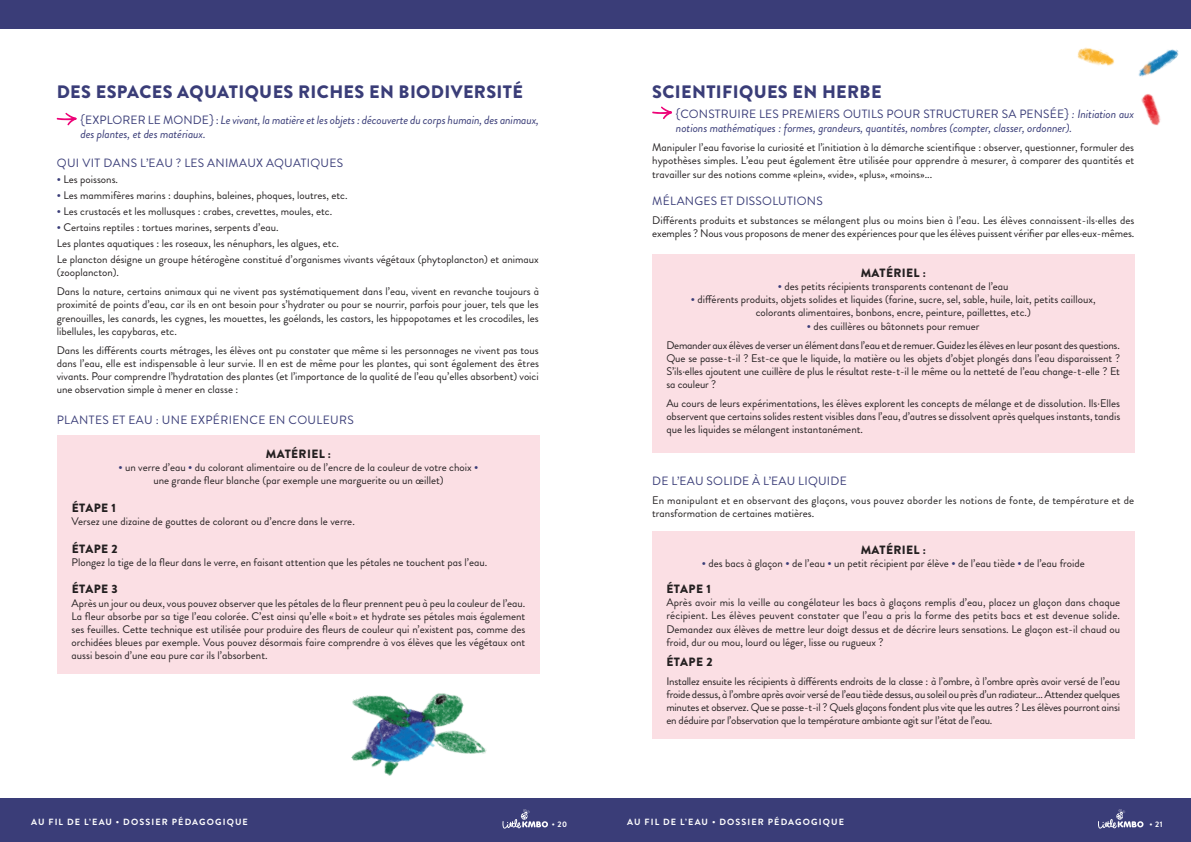
<style>
.page{position:relative;width:1191px;height:842px;background:#fff}
.page>*{position:absolute;margin:0;border:0;box-sizing:border-box;transform-origin:0 0}
.t1{font:900 18px "Brandon Grotesque";letter-spacing:.02em;color:#3a3d78}
.t2{font:italic 12px/14.4px "Brandon Grotesque";letter-spacing:-.01em;color:#3a3d78}
.t3{font:12px "Brandon Grotesque";letter-spacing:.02em;color:#3a3d78}
.t4{font:900 12px "Brandon Grotesque";letter-spacing:.03em;color:#231f20}
.t5{font:11px/13.2px "Brandon Grotesque";color:#231f20;text-align:justify}
.t6{font:11px/18.9px "Brandon Grotesque";letter-spacing:-.02em;color:#231f20;text-align:center}
.t7{font:11px/13.2px "Brandon Grotesque";letter-spacing:.02em;color:#231f20}
.t8{font:700 9px "Brandon Grotesque";letter-spacing:.125em;color:#fff}
.t9{font:700 8px "Brandon Grotesque";color:#fff}
.s1{font-style:normal}
.s2{font-weight:700;color:#3a3d78}
</style>
<div class="page">
<div style="left:0;top:798px;width:1191px;height:44px;background:#3a3d78"></div>
<svg style="left:502px;top:809px;width:46px;height:19px"></svg>
<div style="left:0;top:0;width:1191px;height:28px;background:#3a3d78"></div>
<svg style="left:1098px;top:809px;width:45px;height:19px"></svg>
<svg style="left:56px;top:112px;width:21px;height:14px"></svg>
<svg style="left:652px;top:106px;width:20px;height:13px"></svg>
<img style="left:1141px;top:94px;width:20px;height:32px">
<img style="left:1077px;top:47px;width:37px;height:19px">
<img style="left:1138px;top:49px;width:41px;height:28px">
<img style="left:336px;top:673px;width:151px;height:103px">
<div style="left:57px;top:435px;width:482px;height:238px;background:#fbdfe4"></div>
<div style="left:652px;top:531px;width:482px;height:207px;background:#fbdfe4"></div>
<div style="left:652px;top:254px;width:482px;height:199px;background:#fbdfe4"></div>
<h1 class="t1" style="left:57px;top:79px;width:468px">DES ESPACES AQUATIQUES RICHES EN BIODIVERSITÉ</h1>
<p class="t2" style="left:80px;top:112px;width:460px"><span class="s1">{EXPLORER LE MONDE} :</span> Le vivant, la matière et les objets : découverte du corps humain, des animaux, des plantes, et des matériaux.</p>
<p class="t3" style="left:57px;top:154px;width:288px">QUI VIT DANS L’EAU ? LES ANIMAUX AQUATIQUES</p>
<p class="t5" style="left:57px;top:173px;width:63px"><span class="s2">•</span> Les poissons.</p>
<p class="t5" style="left:57px;top:189px;width:292px"><span class="s2">•</span> Les mammifères marins : dauphins, baleines, phoques, loutres, etc.</p>
<p class="t5" style="left:57px;top:205px;width:277px"><span class="s2">•</span> Les crustacés et les mollusques : crabes, crevettes, moules, etc.</p>
<p class="t5" style="left:57px;top:219px;width:483px;line-height:16px;text-align:left"><span class="s2">•</span> Certains reptiles : tortues marines, serpents d’eau.<br>Les plantes aquatiques : les roseaux, les nénuphars, les algues, etc.<br>Le plancton désigne un groupe hétérogène constitué d’organismes vivants végétaux (phytoplancton) et animaux</p>
<p class="t5" style="left:57px;top:263px;width:484px;line-height:18.9px">(zooplancton).<br>Dans la nature, certains animaux qui ne vivent pas systématiquement dans l’eau, vivent en revanche toujours à</p>
<p class="t5" style="left:57px;top:298px;width:483px">proximité de points d’eau, car ils en ont besoin pour s’hydrater ou pour se nourrir, parfois pour jouer, tels que les grenouilles, les canards, les cygnes, les mouettes, les goélands, les castors, les hippopotames et les crocodiles, les libellules, les capybaras, etc.</p>
<p class="t5" style="left:57px;top:343px;width:484px">Dans les différents courts métrages, les élèves ont pu constater que même si les personnages ne vivent pas tous dans l’eau, elle est indispensable à leur survie. Il en est de même pour les plantes, qui sont également des êtres vivants. Pour comprendre l’hydratation des plantes (et l’importance de la qualité de l’eau qu’elles absorbent) voici une observation simple à mener en classe :</p>
<p class="t3" style="left:57px;top:412px;width:299px">PLANTES ET EAU : UNE EXPÉRIENCE EN COULEURS</p>
<p class="t4" style="left:266px;top:445px;width:67px">MATÉRIEL :</p>
<p class="t5" style="left:118px;top:461px;width:362px;text-align:center"><span class="s2">•</span> un verre d’eau <span class="s2">•</span> du colorant alimentaire ou de l’encre de la couleur de votre choix <span class="s2">• </span>une grande fleur blanche (par exemple une marguerite ou un œillet)</p>
<p class="t4" style="left:72px;top:499px;width:46px">ÉTAPE 1</p>
<p class="t5" style="left:72px;top:515px;width:285px">Versez une dizaine de gouttes de colorant ou d’encre dans le verre.</p>
<p class="t4" style="left:72px;top:540px;width:48px">ÉTAPE 2</p>
<p class="t5" style="left:72px;top:555px;width:417px">Plongez la tige de la fleur dans le verre, en faisant attention que les pétales ne touchent pas l’eau.</p>
<p class="t4" style="left:72px;top:581px;width:48px">ÉTAPE 3</p>
<p class="t5" style="left:72px;top:596px;width:455px">Après un jour ou deux, vous pouvez observer que les pétales de la fleur prennent peu à peu la couleur de l’eau.<br>La fleur absorbe par sa tige l’eau colorée. C’est ainsi qu’elle « boit » et hydrate ses pétales mais également ses feuilles. Cette technique est utilisée pour produire des fleurs de couleur qui n’existent pas, comme des orchidées bleues par exemple. Vous pouvez désormais faire comprendre à vos élèves que les végétaux ont aussi besoin d’une eau pure car ils l’absorbent.</p>
<h1 class="t1" style="left:652px;top:79px;width:231px">SCIENTIFIQUES EN HERBE</h1>
<p class="t2" style="left:676px;top:107px;width:460px"><span class="s1">{CONSTRUIRE LES PREMIERS OUTILS POUR STRUCTURER SA PENSÉE}</span> : Initiation aux notions mathématiques : formes, grandeurs, quantités, nombres (compter, classer, ordonner).</p>
<p class="t5" style="left:652px;top:141px;width:483px">Manipuler l’eau favorise la curiosité et l’initiation à la démarche scientifique : observer, questionner, formuler des hypothèses simples. L’eau peut également être utilisée pour apprendre à mesurer, à comparer des quantités et travailler sur des notions comme «plein», «vide», «plus», «moins»...</p>
<p class="t3" style="left:652px;top:193px;width:172px">MÉLANGES ET DISSOLUTIONS</p>
<p class="t5" style="left:652px;top:214px;width:484px">Différents produits et substances se mélangent plus ou moins bien à l’eau. Les élèves connaissent-ils·elles des exemples ? Nous vous proposons de mener des expériences pour que les élèves puissent vérifier par elles·eux-mêmes.</p>
<p class="t4" style="left:860px;top:264px;width:67px">MATÉRIEL :</p>
<p class="t5" style="left:778px;top:280px;width:232px"><span class="s2">•</span> des petits récipients transparents contenant de l’eau</p>
<p class="t5" style="left:691px;top:293px;width:406px;text-align:center"><span class="s2">•</span> différents produits, objets solides et liquides (farine, sucre, sel, sable, huile, lait, petits cailloux, colorants alimentaires, bonbons, encre, peinture, paillettes, etc.)</p>
<p class="t6" style="left:666px;top:317px;width:455px"><span class="s2">•</span> des cuillères ou bâtonnets pour remuer<br>Demander aux élèves de verser un élément dans l’eau et de remuer. Guidez les élèves en leur posant des questions.</p>
<p class="t5" style="left:666px;top:351px;width:455px">Que se passe-t-il ? Est-ce que le liquide, la matière ou les objets d’objet plongés dans l’eau disparaissent ?<br>S’ils·elles ajoutent une cuillère de plus le résultat reste-t-il le même ou la netteté de l’eau change-t-elle ? Et sa couleur ?</p>
<p class="t5" style="left:666px;top:397px;width:455px">Au cours de leurs expérimentations, les élèves explorent les concepts de mélange et de dissolution. Ils·Elles observent que certains solides restent visibles dans l’eau, d’autres se dissolvent après quelques instants, tandis que les liquides se mélangent instantanément.</p>
<p class="t3" style="left:652px;top:473px;width:196px">DE L’EAU SOLIDE À L’EAU LIQUIDE</p>
<p class="t7" style="left:652px;top:494px;width:483px">En manipulant et en observant des glaçons, vous pouvez aborder les notions de fonte, de température et de transformation de certaines matières.</p>
<p class="t4" style="left:860px;top:541px;width:67px">MATÉRIEL :</p>
<p class="t5" style="left:701px;top:557px;width:384px"><span class="s2">•</span> des bacs à glaçon <span class="s2">•</span> de l’eau <span class="s2">•</span> un petit récipient par élève <span class="s2">•</span> de l’eau tiède <span class="s2">•</span> de l’eau froide</p>
<p class="t4" style="left:666px;top:580px;width:46px">ÉTAPE 1</p>
<p class="t5" style="left:666px;top:596px;width:455px">Après avoir mis la veille au congélateur les bacs à glaçons remplis d’eau, placez un glaçon dans chaque récipient. Les élèves peuvent constater que l’eau a pris la forme des petits bacs et est devenue solide.<br>Demandez aux élèves de mettre leur doigt dessus et de décrire leurs sensations. Le glaçon est-il chaud ou froid, dur ou mou, lourd ou léger, lisse ou rugueux ?</p>
<p class="t4" style="left:666px;top:653px;width:48px">ÉTAPE 2</p>
<p class="t5" style="left:666px;top:674px;width:455px">Installez ensuite les récipients à différents endroits de la classe : à l’ombre, à l’ombre après avoir versé de l’eau froide dessus, à l’ombre après avoir versé de l’eau tiède dessus, au soleil ou près d’un radiateur... Attendez quelques minutes et observez. Que se passe-t-il ? Quels glaçons fondent plus vite que les autres ? Les élèves pourront ainsi en déduire par l’observation que la température ambiante agit sur l’état de l’eau.</p>
<p class="t8" style="left:31px;top:815px;width:218px">AU FIL DE L’EAU • DOSSIER PÉDAGOGIQUE</p>
<p class="t9" style="left:552px;top:819px;width:17px">• 20</p>
<p class="t8" style="left:627px;top:815px;width:218px">AU FIL DE L’EAU • DOSSIER PÉDAGOGIQUE</p>
<p class="t9" style="left:1149px;top:819px;width:15px">• 21</p>
</div>
